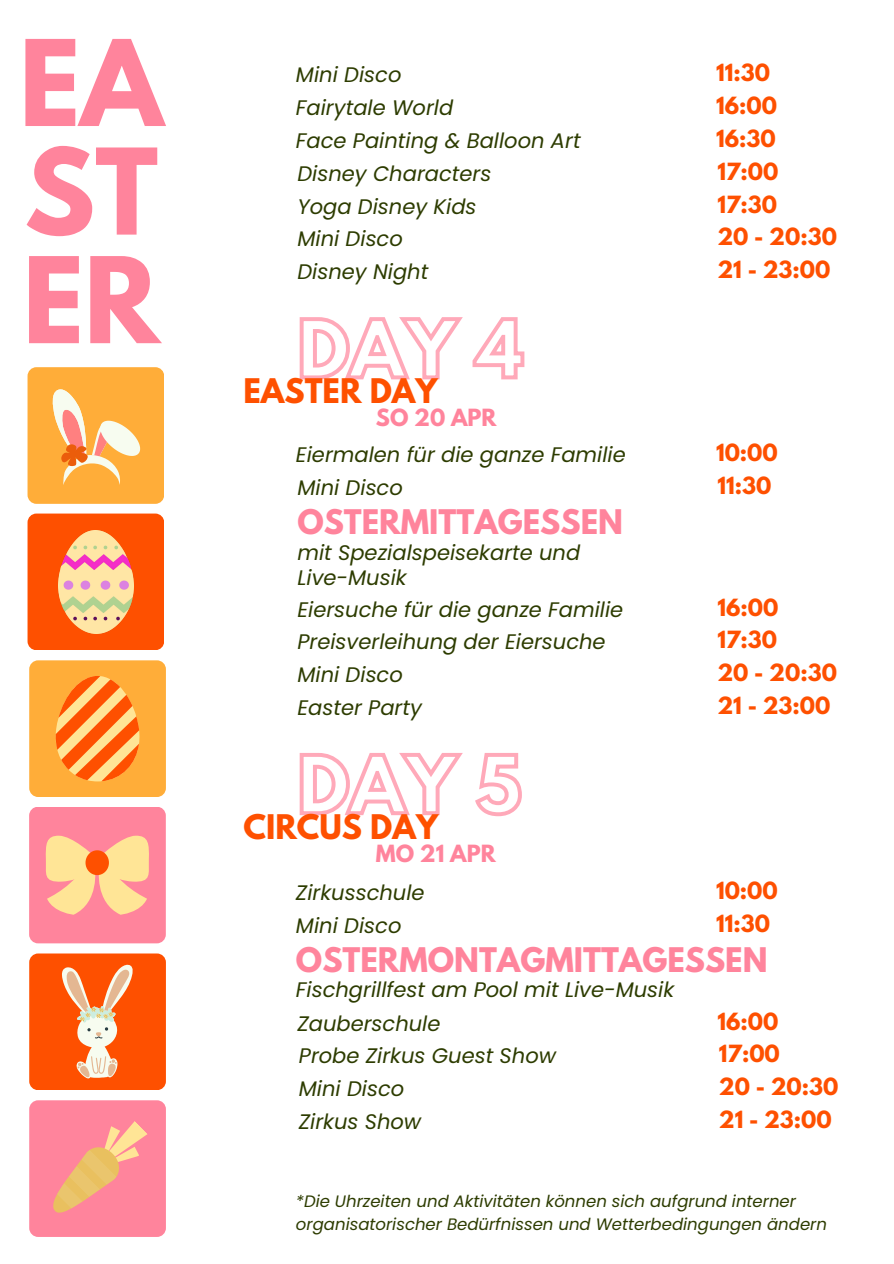
<style>
.page{position:relative;width:894px;height:1264px;background:#fff}
.page>*{position:absolute;margin:0;border:0;box-sizing:border-box;transform-origin:0 0}
.t1{font:700 105.6px/108.6px "League Spartan";color:#ff849c;text-align:justify}
.t2{font:700 30px "League Spartan";color:#ff849c}
.t3{font:700 30px "League Spartan";color:#fe5000}
.t4{font:italic 21px/24.8px "Poppins";color:#2d3c00}
.t5{font:700 21px "League Spartan";color:#fe5000}
.t6{font:700 21px "League Spartan";color:#ff849c}
.t7{font:italic 16.5px/22.5px "Poppins";color:#2d3c00}
</style>
<div class="page">
<div style="left:29px;top:806px;width:137px;height:137px;background:#ff849c;border-radius:9px"></div>
<div style="left:28px;top:513px;width:136px;height:137px;background:#fe5000;border-radius:9px"></div>
<div style="left:28px;top:367px;width:136px;height:137px;background:#ffad39;border-radius:9px"></div>
<div style="left:29px;top:953px;width:137px;height:137px;background:#fe5000;border-radius:9px"></div>
<div style="left:29px;top:1100px;width:137px;height:136px;background:#ff849c;border-radius:9px"></div>
<div style="left:29px;top:660px;width:137px;height:137px;background:#ffad39;border-radius:9px"></div>
<img style="left:58px;top:530px;width:76px;height:103px">
<svg style="left:62px;top:964px;width:71px;height:114px"></svg>
<svg style="left:53px;top:1121px;width:95px;height:92px"></svg>
<svg style="left:45px;top:835px;width:104px;height:79px"></svg>
<svg style="left:55px;top:676px;width:85px;height:105px"></svg>
<svg style="left:52px;top:389px;width:88px;height:96px"></svg>
<svg style="left:299px;top:317px;width:226px;height:63px"></svg>
<svg style="left:299px;top:753px;width:223px;height:64px"></svg>
<h1 class="t1" style="left:19px;top:43px;width:145px">EA ST ER</h1>
<h5 class="t4" style="left:296px;top:63px;width:107px">Mini Disco</h5>
<h5 class="t5" style="left:715px;top:62px;width:55px">11:30</h5>
<p class="t4" style="left:296px;top:95px;width:159px">Fairytale World</p>
<p class="t5" style="left:715px;top:95px;width:62px">16:00</p>
<p class="t4" style="left:296px;top:128px;width:286px">Face Painting &amp; Balloon Art</p>
<p class="t5" style="left:715px;top:128px;width:61px">16:30</p>
<p class="t4" style="left:297px;top:161px;width:195px">Disney Characters</p>
<p class="t5" style="left:717px;top:161px;width:62px">17:00</p>
<h5 class="t4" style="left:297px;top:194px;width:181px">Yoga Disney Kids</h5>
<h5 class="t5" style="left:717px;top:194px;width:61px">17:30</h5>
<h5 class="t4" style="left:297px;top:227px;width:107px">Mini Disco</h5>
<h5 class="t5" style="left:717px;top:226px;width:121px">20 - 20:30</h5>
<h5 class="t4" style="left:297px;top:259px;width:132px">Disney Night</h5>
<h5 class="t5" style="left:717px;top:259px;width:114px">21 - 23:00</h5>
<h4 class="t3" style="left:243px;top:376px;width:195px">EASTER DAY</h4>
<h4 class="t6" style="left:376px;top:407px;width:122px">SO 20 APR</h4>
<h4 class="t4" style="left:296px;top:442px;width:331px">Eiermalen für die ganze Familie</h4>
<h5 class="t5" style="left:715px;top:442px;width:63px">10:00</h5>
<h4 class="t4" style="left:297px;top:475px;width:107px">Mini Disco</h4>
<h4 class="t5" style="left:717px;top:475px;width:55px">11:30</h4>
<h4 class="t2" style="left:297px;top:507px;width:327px">OSTERMITTAGESSEN</h4>
<h4 class="t4" style="left:297px;top:540px;width:284px">mit Spezialspeisekarte und<br>Live-Musik</h4>
<h3 class="t4" style="left:297px;top:597px;width:327px">Eiersuche für die ganze Familie</h3>
<h2 class="t5" style="left:717px;top:596px;width:62px">16:00</h2>
<h5 class="t4" style="left:297px;top:629px;width:310px">Preisverleihung der Eiersuche</h5>
<h4 class="t5" style="left:717px;top:629px;width:61px">17:30</h4>
<h3 class="t4" style="left:297px;top:662px;width:107px">Mini Disco</h3>
<h5 class="t5" style="left:717px;top:662px;width:121px">20 - 20:30</h5>
<h5 class="t4" style="left:297px;top:695px;width:126px">Easter Party</h5>
<h5 class="t5" style="left:717px;top:695px;width:114px">21 - 23:00</h5>
<h5 class="t3" style="left:243px;top:811px;width:196px">CIRCUS DAY</h5>
<h4 class="t6" style="left:376px;top:842px;width:121px">MO 21 APR</h4>
<h5 class="t4" style="left:296px;top:880px;width:130px">Zirkusschule</h5>
<h5 class="t5" style="left:715px;top:880px;width:63px">10:00</h5>
<h4 class="t4" style="left:296px;top:913px;width:107px">Mini Disco</h4>
<h4 class="t5" style="left:715px;top:913px;width:55px">11:30</h4>
<h4 class="t2" style="left:296px;top:945px;width:473px">OSTERMONTAGMITTAGESSEN</h4>
<h4 class="t4" style="left:296px;top:977px;width:380px">Fischgrillfest am Pool mit Live-Musik</h4>
<h2 class="t4" style="left:297px;top:1010px;width:145px">Zauberschule</h2>
<h4 class="t5" style="left:717px;top:1010px;width:62px">16:00</h4>
<h4 class="t4" style="left:299px;top:1043px;width:259px">Probe Zirkus Guest Show</h4>
<h3 class="t5" style="left:718px;top:1043px;width:62px">17:00</h3>
<h4 class="t4" style="left:299px;top:1076px;width:107px">Mini Disco</h4>
<h5 class="t5" style="left:718px;top:1076px;width:121px">20 - 20:30</h5>
<h4 class="t4" style="left:299px;top:1109px;width:124px">Zirkus Show</h4>
<h5 class="t5" style="left:718px;top:1109px;width:114px">21 - 23:00</h5>
<h3 class="t7" style="left:296px;top:1190px;width:532px">*Die Uhrzeiten und Aktivitäten können sich aufgrund interner organisatorischer Bedürfnissen und Wetterbedingungen ändern</h3>
</div>
